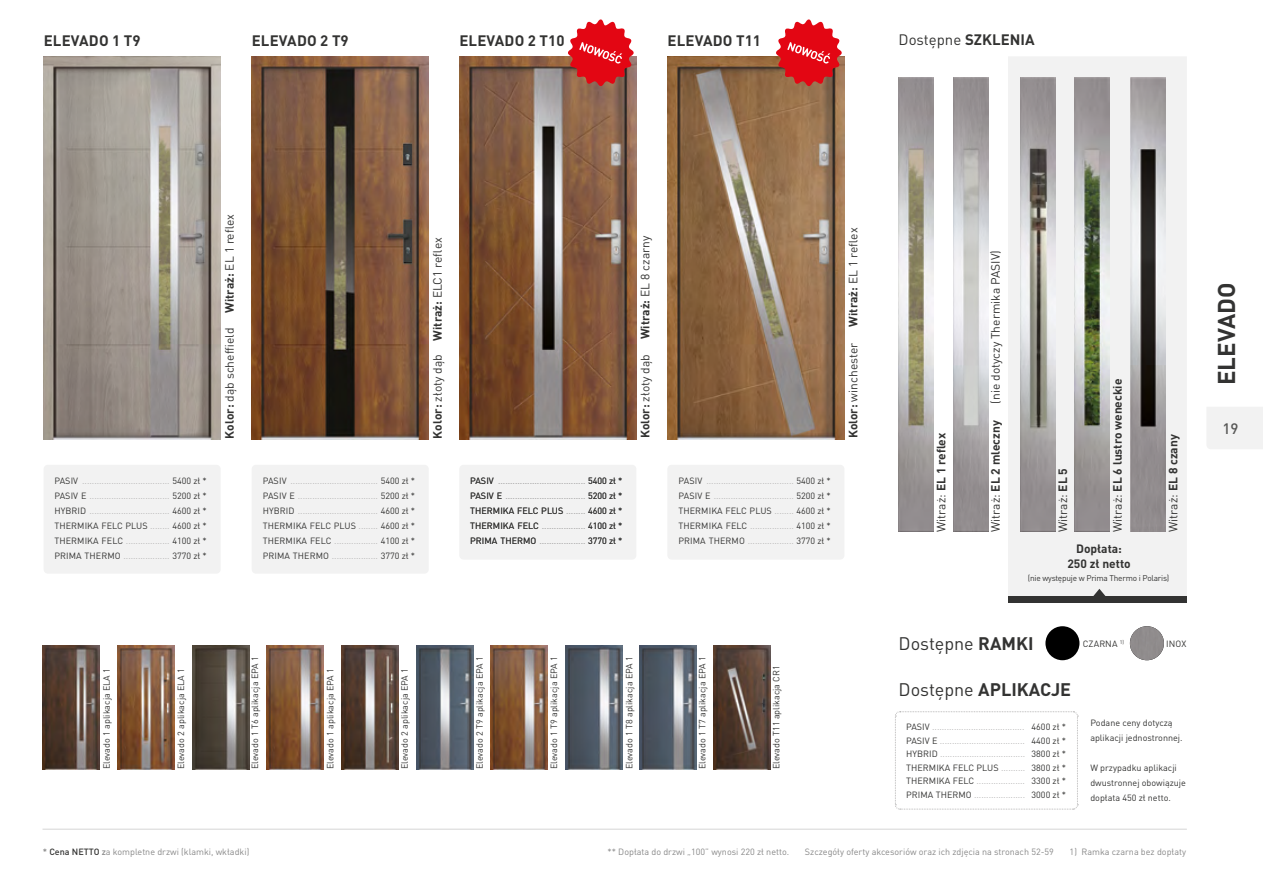
<style>
.page{position:relative;width:1263px;height:893px;background:#fff}
.page>*{position:absolute;margin:0;border:0;box-sizing:border-box;transform-origin:0 0}
.t1{font:700 24px "DIN Pro";color:#333332}
.t2{font:700 18px "DIN Pro";color:#333332}
.t3{font:18px "DIN Pro";color:#333332}
.t4{font:700 15px "DIN Pro";letter-spacing:.01em;color:#333332}
.t5{font:15px "DIN Pro";color:#333332}
.t6{font:500 15px "DIN Pro";color:#575756}
.t7{font:12px "DIN Pro";color:#333332}
.t8{font:700 12px/15px "DIN Pro";color:#333332;text-align:center}
.t9{font:9px/15px "DIN Pro";letter-spacing:.01em;color:#b3b2b2;text-align:justify}
.t10{font:9px/13.5px "DIN Pro";color:#333332}
.t11{font:9px "DIN Pro";color:#878787}
.t12{font:8.25px "DIN Pro";letter-spacing:-.025em;color:#333332}
.s1{font-weight:700}
.s2{color:#333332}
.s3{font-weight:400}
.s4{font-weight:500}
.s5{font-weight:500;color:#333332}
</style>
<div class="page">
<div style="left:1207px;top:407px;width:56px;height:42px;background:#f2f2f2"></div>
<hr style="left:43px;top:829px;width:1144px;height:1px;background:#dadada">
<div style="left:1008px;top:57px;width:179px;height:539px;background:#f2f2f2"></div>
<svg style="left:1092px;top:589px;width:14px;height:7px"></svg>
<div style="left:1008px;top:596px;width:179px;height:7px;background:#333332"></div>
<img style="left:953px;top:78px;width:35px;height:454px">
<img style="left:898px;top:78px;width:36px;height:454px">
<img style="left:1075px;top:78px;width:35px;height:454px">
<img style="left:1020px;top:78px;width:35px;height:454px">
<img style="left:44px;top:57px;width:177px;height:382px">
<img style="left:252px;top:57px;width:177px;height:382px">
<img style="left:565px;top:646px;width:57px;height:123px">
<img style="left:640px;top:646px;width:57px;height:123px">
<img style="left:416px;top:646px;width:57px;height:123px">
<img style="left:491px;top:646px;width:57px;height:123px">
<img style="left:267px;top:646px;width:57px;height:123px">
<img style="left:341px;top:646px;width:57px;height:123px">
<img style="left:117px;top:646px;width:58px;height:123px">
<img style="left:192px;top:646px;width:57px;height:123px">
<img style="left:43px;top:646px;width:57px;height:123px">
<svg style="left:895px;top:711px;width:183px;height:99px"></svg>
<img style="left:459px;top:57px;width:177px;height:382px">
<img style="left:667px;top:57px;width:177px;height:382px">
<img style="left:1130px;top:78px;width:35px;height:454px">
<div style="left:1045px;top:626px;width:34px;height:34px;background:#000;border-radius:50%"></div>
<img style="left:1130px;top:626px;width:34px;height:34px;border-radius:17px">
<img style="left:714px;top:646px;width:57px;height:123px">
<svg style="left:568px;top:19px;width:66px;height:67px"></svg>
<svg style="left:776px;top:19px;width:66px;height:67px"></svg>
<div style="left:44px;top:465px;width:177px;height:109px;background:#f2f2f2;border-radius:4px"></div>
<div style="left:252px;top:465px;width:177px;height:109px;background:#f2f2f2;border-radius:4px"></div>
<div style="left:459px;top:465px;width:177px;height:95px;background:#f2f2f2;border-radius:4px"></div>
<div style="left:667px;top:465px;width:177px;height:95px;background:#f2f2f2;border-radius:4px"></div>
<h3 class="t4" style="left:44px;top:30px;width:99px">ELEVADO 1 T9</h3>
<h3 class="t4" style="left:252px;top:30px;width:99px">ELEVADO 2 T9</h3>
<h3 class="t4" style="left:459px;top:30px;width:107px">ELEVADO 2 T10</h3>
<h3 class="t4" style="left:667px;top:30px;width:95px">ELEVADO T11</h3>
<h3 class="t5" style="left:898px;top:30px;width:138px">Dostępne <span class="s1">SZKLENIA</span></h3>
<h3 class="t7" style="left:221px;top:313px;width:100px;rotate:-90deg"><span class="s1">Witraż:</span> EL 1 reflex</h3>
<h3 class="t7" style="left:221px;top:439px;width:113px;rotate:-90deg"><span class="s1">Kolor:</span> dąb scheffield</h3>
<h3 class="t7" style="left:429px;top:340px;width:105px;rotate:-90deg"><span class="s1">Witraż:</span> ELC1 reflex</h3>
<h3 class="t7" style="left:429px;top:439px;width:86px;rotate:-90deg"><span class="s1">Kolor:</span> złoty dąb</h3>
<h3 class="t7" style="left:637px;top:438px;width:204px;rotate:-90deg"><span class="s1">Kolor:</span> złoty dąb <span class="s1">Witraż:</span> EL 8 czarny</h3>
<p class="t9" style="left:54px;top:473px;width:154px"><span class="s2">PASIV</span> .................................... <span class="s2">5400 zł * PASIV E</span> ................................. <span class="s2">5200 zł * HYBRID</span> ................................. <span class="s2">4600 zł * THERMIKA FELC PLUS</span> ........ <span class="s2">4600 zł * THERMIKA FELC</span> .................. <span class="s2">4100 zł * PRIMA THERMO</span> ................... <span class="s2">3770 zł *</span></p>
<p class="t9" style="left:263px;top:473px;width:154px"><span class="s2">PASIV</span> .................................... <span class="s2">5400 zł * PASIV E</span> ................................. <span class="s2">5200 zł * HYBRID</span> ................................. <span class="s2">4600 zł * THERMIKA FELC PLUS</span> ........ <span class="s2">4600 zł * THERMIKA FELC</span> .................. <span class="s2">4100 zł * PRIMA THERMO</span> ................... <span class="s2">3770 zł *</span></p>
<p class="t9" style="left:470px;top:473px;width:154px"><span class="s2">PASIV</span> .................................... <span class="s2">5400 zł * PASIV E</span> ................................. <span class="s2">5200 zł * THERMIKA FELC PLUS</span> ........ <span class="s2">4600 zł * THERMIKA FELC</span> .................. <span class="s2">4100 zł * PRIMA THERMO</span> ................... <span class="s2">3770 zł *</span></p>
<p class="t9" style="left:678px;top:473px;width:154px"><span class="s2">PASIV</span> .................................... <span class="s2">5400 zł * PASIV E</span> ................................. <span class="s2">5200 zł * THERMIKA FELC PLUS</span> ........ <span class="s2">4600 zł * THERMIKA FELC</span> .................. <span class="s2">4100 zł * PRIMA THERMO</span> ................... <span class="s2">3770 zł *</span></p>
<h3 class="t7" style="left:845px;top:327px;width:100px;rotate:-90deg"><span class="s1">Witraż:</span> EL 1 reflex</h3>
<h3 class="t7" style="left:845px;top:438px;width:97px;rotate:-90deg"><span class="s1">Kolor:</span> winchester</h3>
<p class="t10" style="left:99px;top:769px;width:102px;rotate:-90deg">Elevado 1 aplikacja ELA 1</p>
<p class="t10" style="left:174px;top:769px;width:102px;rotate:-90deg">Elevado 2 aplikacja ELA 1</p>
<p class="t10" style="left:248px;top:769px;width:114px;rotate:-90deg">Elevado 1 T6 aplikacja EPA 1</p>
<p class="t10" style="left:323px;top:769px;width:102px;rotate:-90deg">Elevado 1 aplikacja EPA 1</p>
<p class="t10" style="left:397px;top:769px;width:102px;rotate:-90deg">Elevado 2 aplikacja EPA 1</p>
<p class="t10" style="left:472px;top:769px;width:114px;rotate:-90deg">Elevado 2 T9 aplikacja EPA 1</p>
<p class="t10" style="left:547px;top:769px;width:114px;rotate:-90deg">Elevado 1 T9 aplikacja EPA 1</p>
<p class="t10" style="left:622px;top:769px;width:114px;rotate:-90deg">Elevado 1 T8 aplikacja EPA 1</p>
<p class="t10" style="left:695px;top:769px;width:114px;rotate:-90deg">Elevado 1 T7 aplikacja EPA 1</p>
<p class="t10" style="left:769px;top:769px;width:105px;rotate:-90deg">Elevado T11 aplikacja CR1</p>
<h3 class="t8" style="left:933px;top:532px;width:101px;rotate:-90deg"><span class="s3">Witraż:</span> EL 1 reflex</h3>
<h3 class="t7" style="left:987px;top:404px;width:155px;rotate:-90deg">(nie dotyczy Thermika PASIV)</h3>
<h3 class="t8" style="left:987px;top:532px;width:113px;rotate:-90deg"><span class="s3">Witraż:</span> EL 2 mleczny</h3>
<h3 class="t7" style="left:1054px;top:532px;width:65px;rotate:-90deg">Witraż: <span class="s1">EL 5</span></h3>
<h3 class="t8" style="left:1109px;top:532px;width:155px;rotate:-90deg"><span class="s3">Witraż:</span> EL 6 lustro weneckie</h3>
<h3 class="t8" style="left:1165px;top:532px;width:99px;rotate:-90deg"><span class="s3">Witraż:</span> EL 8 czany</h3>
<h3 class="t8" style="left:1067px;top:540px;width:65px">Dopłata:<br>250 zł netto</h3>
<p class="t12" style="left:1028px;top:572px;width:143px">(nie występuje w Prima Thermo i Polaris)</p>
<h2 class="t3" style="left:898px;top:631px;width:137px">Dostępne <span class="s1">RAMKI</span></h2>
<p class="t10" style="left:1083px;top:636px;width:43px">CZARNA <sup>1)</sup></p>
<p class="t10" style="left:1166px;top:636px;width:22px">INOX</p>
<h2 class="t2" style="left:898px;top:677px;width:174px"><span class="s3">Dostępne</span> APLIKACJE</h2>
<p class="t9" style="left:906px;top:720px;width:121px;line-height:13.5px"><span class="s2">PASIV</span> ......................................<br><span class="s2">PASIV E</span> ...................................<br><span class="s2">HYBRID</span> ...................................<br><span class="s2">THERMIKA FELC PLUS</span> ..........<br><span class="s2">THERMIKA FELC</span> ....................<br><span class="s2">PRIMA THERMO</span> .....................</p>
<p class="t10" style="left:1031px;top:720px;width:36px;text-align:justify">4600 zł * 4400 zł * 3800 zł * 3800 zł * 3300 zł * 3000 zł *</p>
<p class="t10" style="left:1090px;top:715px;width:94px;line-height:15px">Podane ceny dotyczą aplikacji jednostronnej.</p>
<p class="t10" style="left:1090px;top:760px;width:97px;line-height:15px">W przypadku aplikacji dwustronnej obowiązuje dopłata 450 zł netto.</p>
<p class="t11" style="left:43px;top:845px;width:208px"><span class="s4">*</span> <span class="s5">Cena NETTO</span> <span class="s4">z</span>a kompletne drzwi (klamki, wkładki)</p>
<p class="t11" style="left:607px;top:845px;width:183px">** Dopłata do drzwi „100” wynosi 220 zł netto.</p>
<p class="t11" style="left:805px;top:845px;width:251px">Szczegóły oferty akcesoriów oraz ich zdjęcia na stronach 52-59</p>
<p class="t11" style="left:1070px;top:845px;width:118px">1) Ramka czarna bez dopłaty</p>
<h1 class="t1" style="left:1210px;top:385px;width:104px;rotate:-90deg">ELEVADO</h1>
<h3 class="t6" style="left:1222px;top:418px;width:17px">19</h3>
</div>
